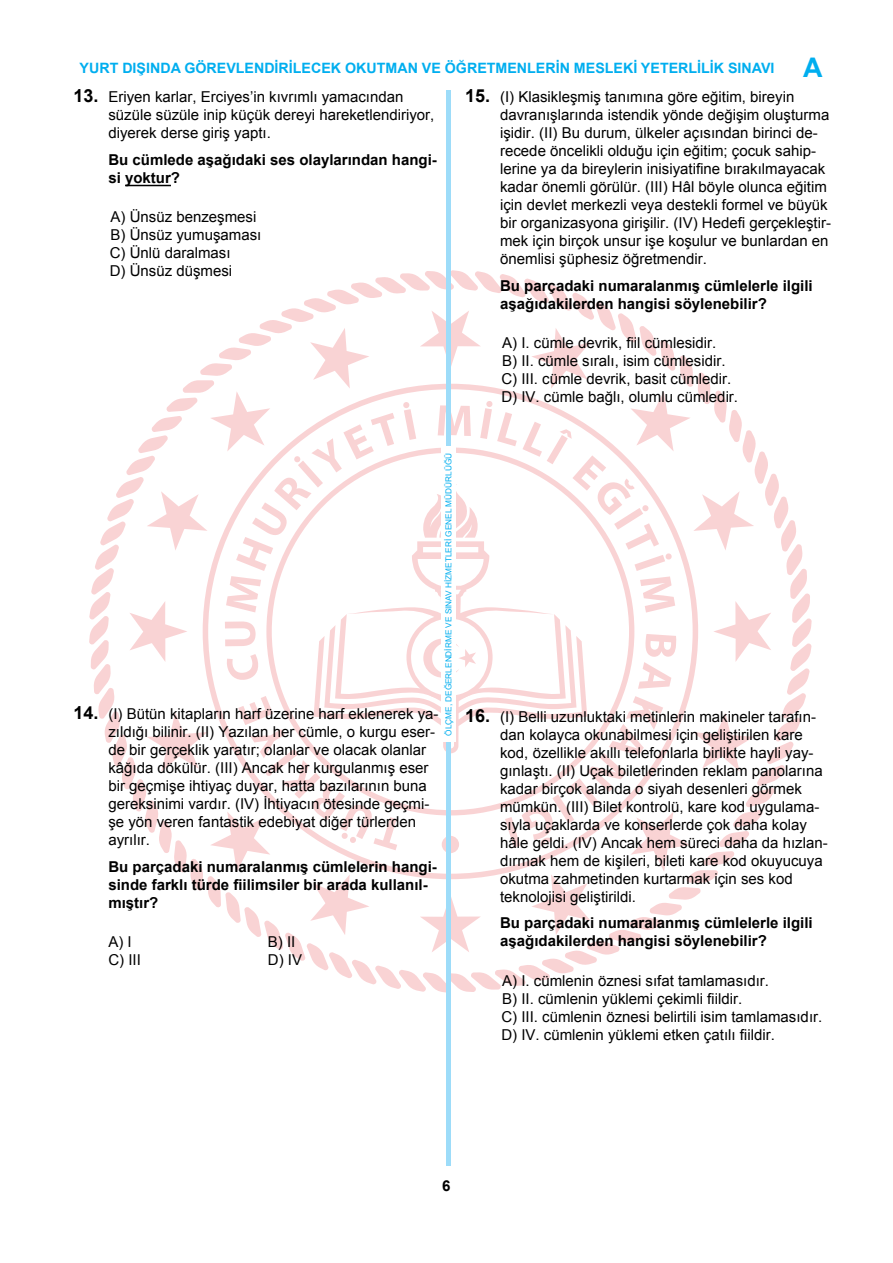
<style>
.page{position:relative;width:893px;height:1263px;background:#fff}
.page>*{position:absolute;margin:0;border:0;box-sizing:border-box;transform-origin:0 0}
.t1{font:15px/18px "Arial";color:#000}
.t2{font:700 15px/18px "Arial";color:#000}
.t3{font:700 14.25px "Arial";color:#00aeef}
.t4{font:8.25px "Arial";color:#00aeef}
.s1{font-size:27px}
.s2{font-weight:700;font-size:18px}
</style>
<div class="page">
<svg style="left:89px;top:270px;width:723px;height:723px"></svg>
<svg style="left:314px;top:541px;width:273px;height:212px"></svg>
<hr style="left:446px;top:91px;width:4px;height:1075px;background:#9ddcf9">
<div style="left:441px;top:447px;width:15px;height:295px;background:#fff"></div>
<hr style="left:125px;top:185px;width:46px;height:1px;background:#000">
<p class="t3" style="left:80px;top:58px;width:744px">YURT DIŞINDA GÖREVLENDİRİLECEK OKUTMAN VE ÖĞRETMENLERİN MESLEKİ YETERLİLİK SINAVI <span class="s1">A</span></p>
<p class="t1" style="left:108px;top:88px;width:327px;text-indent:-35px"><span class="s2">13.</span> Eriyen karlar, Erciyes’in kıvrımlı yamacından süzüle süzüle inip küçük dereyi hareketlendiriyor, diyerek derse giriş yaptı.</p>
<p class="t2" style="left:108px;top:151px;width:330px">Bu cümlede aşağıdaki ses olaylarından hangi&shy;si yoktur?</p>
<p class="t1" style="left:110px;top:208px;width:153px">A) Ünsüz benzeşmesi<br>B) Ünsüz yumuşaması<br>C) Ünlü daralması<br>D) Ünsüz düşmesi</p>
<p class="t1" style="left:500px;top:88px;width:332px;text-indent:-35px"><span class="s2">15.</span> (I) Klasikleşmiş tanımına göre eğitim, bireyin davranışlarında istendik yönde değişim oluşturma işidir. (II) Bu durum, ülkeler açısından birinci de&shy;recede öncelikli olduğu için eğitim; çocuk sahip&shy;lerine ya da bireylerin inisiyatifine bırakılmayacak kadar önemli görülür. (III) Hâl böyle olunca eğitim için devlet merkezli veya destekli formel ve büyük bir organizasyona girişilir. (IV) Hedefi gerçekleştir&shy;mek için birçok unsur işe koşulur ve bunlardan en önemlisi şüphesiz öğretmendir.</p>
<p class="t2" style="left:500px;top:277px;width:314px">Bu parçadaki numaralanmış cümlelerle ilgili aşağıdakilerden hangisi söylenebilir?</p>
<p class="t1" style="left:501px;top:334px;width:238px">A) I. cümle devrik, fiil cümlesidir.<br>B) II. cümle sıralı, isim cümlesidir.<br>C) III. cümle devrik, basit cümledir.<br>D) IV. cümle bağlı, olumlu cümledir.</p>
<p class="t4" style="left:443px;top:736px;width:284px;rotate:-90deg">ÖLÇME, DEĞERLENDİRME VE SINAV HİZMETLERİ GENEL MÜDÜRLÜĞÜ</p>
<p class="t1" style="left:108px;top:705px;width:332px;text-indent:-35px"><span class="s2">14.</span> (I) Bütün kitapların harf üzerine harf eklenerek ya&shy;zıldığı bilinir. (II) Yazılan her cümle, o kurgu eser&shy;de bir gerçeklik yaratır; olanlar ve olacak olanlar kâğıda dökülür. (III) Ancak her kurgulanmış eser bir geçmişe ihtiyaç duyar, hatta bazılarının buna gereksinimi vardır. (IV) İhtiyacın ötesinde geçmi&shy;şe yön veren fantastik edebiyat diğer türlerden ayrılır.</p>
<p class="t2" style="left:108px;top:858px;width:330px">Bu parçadaki numaralanmış cümlelerin hangi&shy;sinde farklı türde fiilimsiler bir arada kullanıl&shy;mıştır?</p>
<p class="t1" style="left:108px;top:933px;width:25px">A) I</p>
<p class="t1" style="left:268px;top:933px;width:29px">B) II</p>
<p class="t1" style="left:108px;top:951px;width:34px">C) III</p>
<p class="t1" style="left:268px;top:951px;width:36px">D) IV</p>
<p class="t1" style="left:500px;top:708px;width:329px;text-indent:-35px"><span class="s2">16.</span> (I) Belli uzunluktaki metinlerin makineler tarafın&shy;dan kolayca okunabilmesi için geliştirilen kare kod, özellikle akıllı telefonlarla birlikte hayli yay&shy;gınlaştı. (II) Uçak biletlerinden reklam panolarına kadar birçok alanda o siyah desenleri görmek mümkün. (III) Bilet kontrolü, kare kod uygulama&shy;sıyla uçaklarda ve konserlerde çok daha kolay hâle geldi. (IV) Ancak hem süreci daha da hızlan&shy;dırmak hem de kişileri, bileti kare kod okuyucuya okutma zahmetinden kurtarmak için ses kod teknolojisi geliştirildi.</p>
<p class="t2" style="left:500px;top:914px;width:314px">Bu parçadaki numaralanmış cümlelerle ilgili aşağıdakilerden hangisi söylenebilir?</p>
<p class="t1" style="left:501px;top:971px;width:322px">A) I. cümlenin öznesi sıfat tamlamasıdır.<br>B) II. cümlenin yüklemi çekimli fiildir.<br>C) III. cümlenin öznesi belirtili isim tamlamasıdır.<br>D) IV. cümlenin yüklemi etken çatılı fiildir.</p>
<p class="t2" style="left:442px;top:1177px;width:10px">6</p>
</div>
